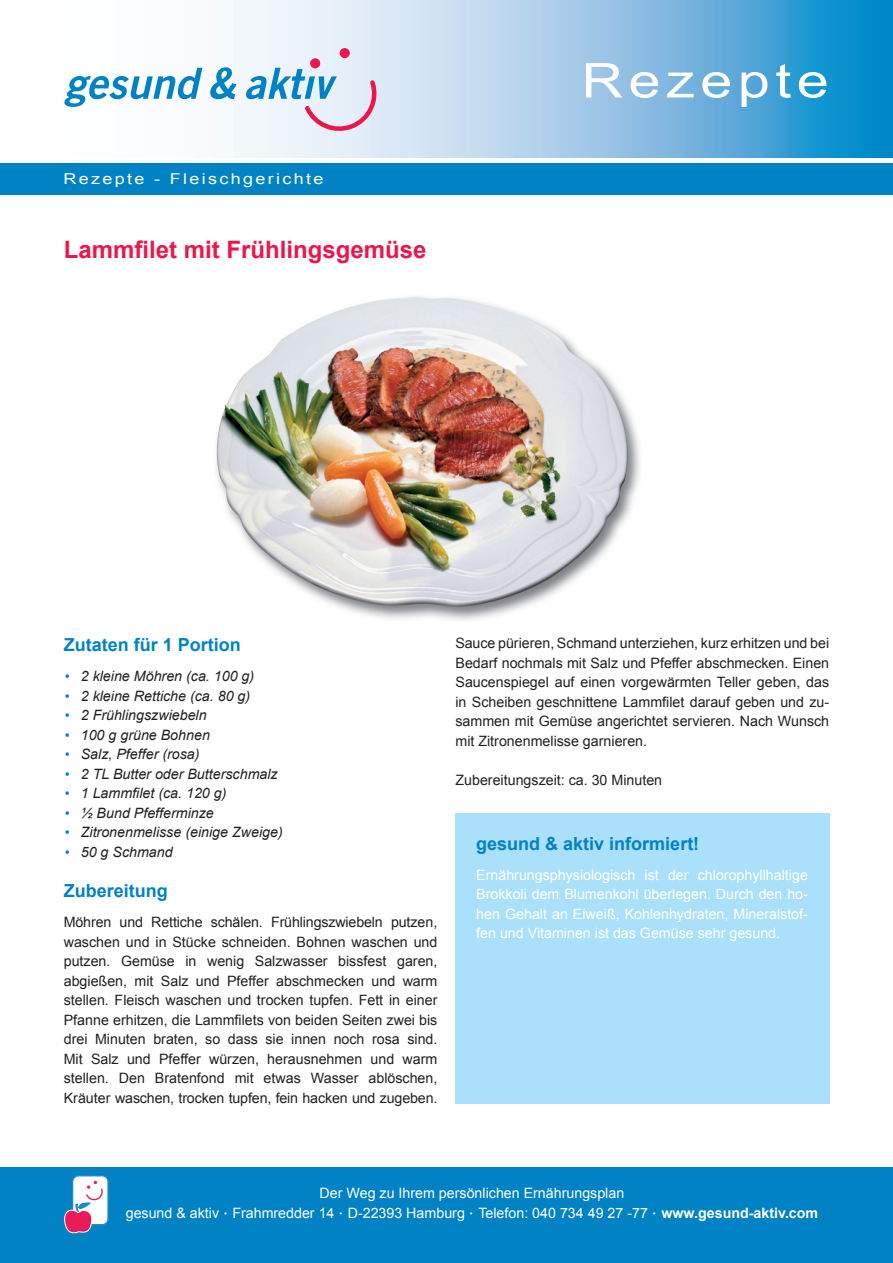
<style>
.page{position:relative;width:893px;height:1263px;background:#fff}
.page>*{position:absolute;margin:0;border:0;box-sizing:border-box;transform-origin:0 0}
.t1{font:48px "Arial";letter-spacing:.095em;color:#fff;scale:1.2 1}
.t2{font:700 24px "Arial";color:#ed164b}
.t3{font:700 18px "Arial";color:#0082c5}
.t4{font:15px "Arial";letter-spacing:.13em;color:#fff;scale:1.2 1}
.t5{font:14.25px/19.5px "Arial";color:#231f20;text-align:justify}
.t6{font:14.25px/19.5px "Arial";color:#fff;text-align:center}
.t7{font:italic 14.25px "Arial";color:#231f20}
.s1{font-family:"Gill Sans";font-weight:300;font-style:normal;color:#0082c5}
.s2{font-family:"Trebuchet MS"}
.s3{font-weight:700}
</style>
<div class="page">
<svg style="left:197px;top:0;width:696px;height:157px;background:#94c7e6"></svg>
<div style="left:0;top:1168px;width:893px;height:95px;background:#0082c5"></div>
<div style="left:0;top:163px;width:893px;height:32px;background:#0082c5"></div>
<svg style="left:64px;top:68px;width:138px;height:39px"></svg>
<svg style="left:209px;top:67px;width:28px;height:32px"></svg>
<svg style="left:245px;top:68px;width:133px;height:64px"></svg>
<div style="left:310px;top:58px;width:10px;height:10px;background:#ed164b;border-radius:50%"></div>
<div style="left:340px;top:48px;width:10px;height:10px;background:#ed164b;border-radius:50%"></div>
<div style="left:73px;top:1176px;width:35px;height:49px;background:#fff;border-radius:6px"></div>
<div style="left:72px;top:1175px;width:37px;height:50px;border:1px solid #1f8acb;border-radius:6px"></div>
<svg style="left:64px;top:1181px;width:39px;height:52px"></svg>
<img style="left:214px;top:297px;width:425px;height:311px">
<div style="left:455px;top:814px;width:374px;height:290px;background:#aae0f9"></div>
<p class="t4" style="left:63px;top:169px;width:218px">Rezepte - Fleischgerichte</p>
<h2 class="t2" style="left:64px;top:233px;width:364px">Lammfilet mit Frühlingsgemüse</h2>
<h1 class="t1" style="left:581px;top:49px;width:208px">Rezepte</h1>
<p class="t3" style="left:64px;top:633px;width:179px">Zutaten für 1 Portion</p>
<p class="t7" style="left:64px;top:667px;width:192px"><span class="s1">•</span> 2 kleine Möhren (ca. 100 g)</p>
<p class="t7" style="left:64px;top:686px;width:188px"><span class="s1">•</span> 2 kleine Rettiche (ca. 80 g)</p>
<p class="t7" style="left:64px;top:706px;width:144px"><span class="s1">•</span> 2 Frühlingszwiebeln</p>
<p class="t7" style="left:64px;top:725px;width:148px"><span class="s1">•</span> 100 g grüne Bohnen</p>
<p class="t7" style="left:64px;top:745px;width:137px"><span class="s1">•</span> Salz, Pfeffer (rosa)</p>
<p class="t7" style="left:64px;top:764px;width:215px"><span class="s1">•</span> 2 TL Butter oder Butterschmalz</p>
<p class="t7" style="left:64px;top:784px;width:164px"><span class="s1">•</span> 1 Lammfilet (ca. 120 g)</p>
<p class="t7" style="left:64px;top:803px;width:152px"><span class="s1">•</span> ½ Bund Pfefferminze</p>
<p class="t7" style="left:64px;top:823px;width:220px"><span class="s1">•</span> Zitronenmelisse (einige Zweige)</p>
<p class="t7" style="left:64px;top:842px;width:110px"><span class="s1">•</span> 50 g Schmand</p>
<p class="t3" style="left:64px;top:879px;width:106px">Zubereitung</p>
<p class="t5" style="left:64px;top:913px;width:375px">Möhren und Rettiche schälen. Frühlingszwiebeln putzen, waschen und in Stücke schneiden. Bohnen waschen und putzen. Gemüse in wenig Salzwasser bissfest garen, abgießen, mit Salz und Pfeffer abschmecken und warm stellen. Fleisch waschen und trocken tupfen. Fett in einer Pfanne erhitzen, die Lammfilets von beiden Seiten zwei bis drei Minuten braten, so dass sie innen noch rosa sind.<br>Mit Salz und Pfeffer würzen, herausnehmen und warm stellen. Den Bratenfond mit etwas Wasser ablöschen, Kräuter waschen, trocken tupfen, fein hacken und zugeben.</p>
<p class="t5" style="left:455px;top:634px;width:375px">Sauce pürieren, Schmand unterziehen, kurz erhitzen und bei Bedarf nochmals mit Salz und Pfeffer abschmecken. Einen Saucenspiegel auf einen vorgewärmten Teller geben, das in Scheiben geschnittene Lammfilet darauf geben und zu&shy;sammen mit Gemüse angerichtet servieren. Nach Wunsch mit Zitronenmelisse garnieren.</p>
<p class="t5" style="left:455px;top:770px;width:208px">Zubereitungszeit: ca. 30 Minuten</p>
<p class="t3" style="left:476px;top:831px;width:225px">gesund &amp; aktiv informiert!</p>
<p class="t6" style="left:476px;top:865px;width:333px;text-align:justify">Ernährungsphysiologisch ist der chlorophyllhaltige Brokkoli dem Blumenkohl überlegen. Durch den ho&shy;hen Gehalt an Eiweiß, Kohlenhydraten, Mineralstof&shy;fen und Vitaminen ist das Gemüse sehr gesund.</p>
<p class="t6" style="left:126px;top:1183px;width:694px">Der Weg zu Ihrem persönlichen Ernährungsplan<br>gesund &amp; aktiv <span class="s2">∙</span> Frahmredder 14 <span class="s2">∙</span> D-22393 Hamburg <span class="s2">∙</span> Telefon: 040 734 49 27 -77 <span class="s2">∙</span> <span class="s3">www.gesund-aktiv.com</span></p>
</div>
